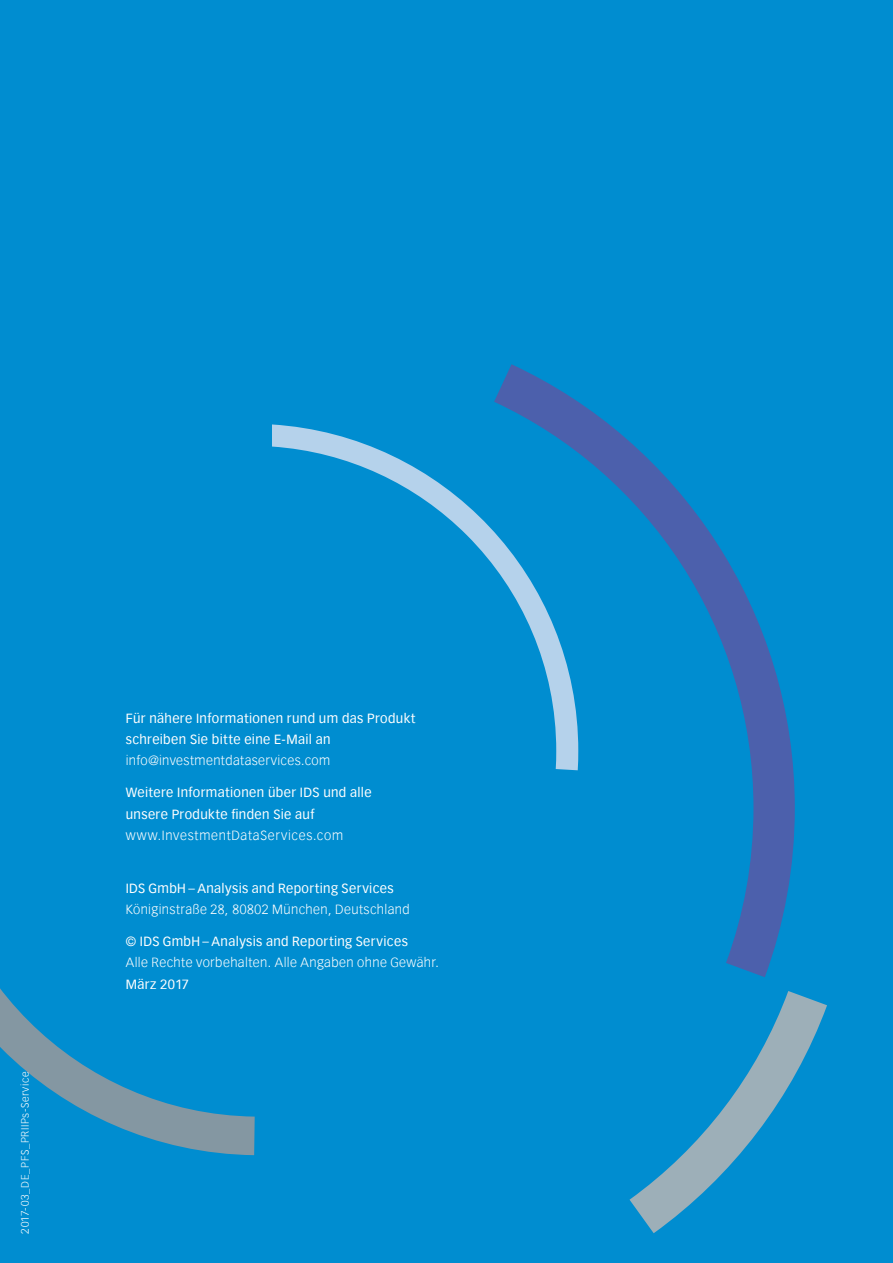
<style>
.page{position:relative;width:893px;height:1263px;background:#008dd0}
.page>*{position:absolute;margin:0;border:0;box-sizing:border-box;transform-origin:0 0}
.Lead-In_Neg{font:12.9px/21.3px "Vectora Com";letter-spacing:.03em;color:#fff}
.Body_Copy_Neg_8_65{font:300 12.9px "Vectora Com";letter-spacing:.03em;color:#fff}
.Lead-In_Neg-2{font:300 12.9px "Vectora Com";letter-spacing:.055em;color:#fff}
.Fußnote_Neg_7_pt{font:300 10.5px "Vectora Com";letter-spacing:.05em;color:#fff}
.s1{font-weight:300}
</style>
<div class="page">
<svg style="left:0;top:988px;width:255px;height:167px"></svg>
<svg style="left:629px;top:991px;width:198px;height:242px"></svg>
<svg style="left:494px;top:364px;width:301px;height:613px"></svg>
<svg style="left:272px;top:424px;width:306px;height:346px"></svg>
<p class="Fußnote_Neg_7_pt" style="left:19px;top:1233px;width:163px;rotate:-90deg">2017-03_DE_PFS_PRIIPs-Service</p>
<p class="Lead-In_Neg" style="left:126px;top:708px;width:291px">Für nähere Informationen rund um das Produkt schreiben Sie bitte eine E-Mail an <span class="s1">info@investmentdataservices.com</span></p>
<p class="Lead-In_Neg" style="left:126px;top:782px;width:247px">Weitere Informationen über IDS und alle unsere Produkte finden Sie auf</p>
<p class="Lead-In_Neg-2" style="left:126px;top:827px;width:219px">www.InvestmentDataServices.com</p>
<p class="Lead-In_Neg" style="left:126px;top:878px;width:270px">IDS GmbH – Analysis and Reporting Services</p>
<p class="Body_Copy_Neg_8_65" style="left:126px;top:902px;width:286px">Königinstraße 28, 80802 München, Deutschland</p>
<p class="Lead-In_Neg" style="left:126px;top:931px;width:284px">© IDS GmbH – Analysis and Reporting Services</p>
<p class="Body_Copy_Neg_8_65" style="left:126px;top:955px;width:315px">Alle Rechte vorbehalten. Alle Angaben ohne Gewähr.</p>
<p class="Lead-In_Neg" style="left:126px;top:973px;width:65px">März 2017</p>
</div>
